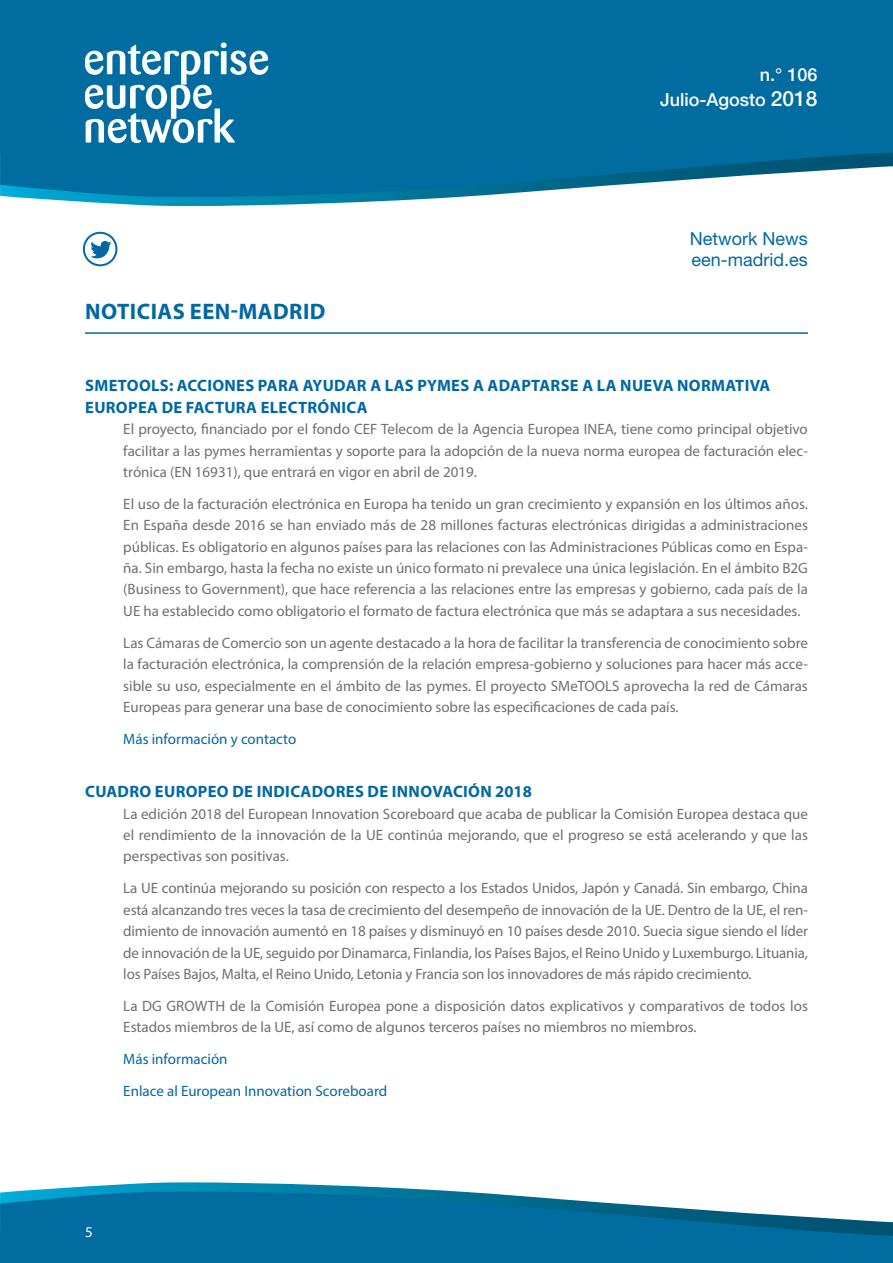
<style>
.page{position:relative;width:893px;height:1263px;background:#fff}
.page>*{position:absolute;margin:0;border:0;box-sizing:border-box;transform-origin:0 0}
.LADILLO_01{font:700 22.5px "Myriad Pro";letter-spacing:.02em;color:#0068a3}
.t1{font:18px/21.3px "Helvetica Neue LT Std";color:#0068a3}
.t2{font:500 18px/25.2px "Helvetica Neue LT Std";color:#fff;text-align:right}
.LADILLO_02{font:700 16.5px/21.3px "Myriad Pro";letter-spacing:.02em;color:#0068a3}
.TEXTO{font:15px/21.3px "Myriad Pro";color:#6d6f71;text-align:justify}
.Mas_informacion{font:15px "Myriad Pro";color:#0068a3}
.t3{font:15px "Myriad Pro";color:#fff}
.s1{font-size:21px}
</style>
<div class="page">
<div style="left:0;top:0;width:893px;height:153px;background:#006ca0"></div>
<svg style="left:0;top:153px;width:893px;height:53px"></svg>
<svg style="left:85px;top:43px;width:183px;height:100px"></svg>
<div style="left:0;top:1235px;width:893px;height:28px;background:#006ca0"></div>
<svg style="left:0;top:1182px;width:893px;height:53px"></svg>
<svg style="left:82px;top:231px;width:36px;height:36px"></svg>
<hr style="left:85px;top:332px;width:723px;height:2px;background:#0068a3">
<p class="t2" style="left:660px;top:62px;width:159px">n.° 106<br>Julio-Agosto <span class="s1">2018</span></p>
<p class="LADILLO_01" style="left:85px;top:297px;width:242px">NOTICIAS EEN-MADRID</p>
<p class="t1" style="left:690px;top:227px;width:119px">Network News een-madrid.es</p>
<p class="LADILLO_02" style="left:85px;top:375px;width:687px">SMETOOLS: ACCIONES PARA AYUDAR A LAS PYMES A ADAPTARSE A LA NUEVA NORMATIVA<br>EUROPEA DE FACTURA ELECTRÓNICA</p>
<p class="TEXTO" style="left:123px;top:418px;width:686px">El proyecto, financiado por el fondo CEF Telecom de la Agencia Europea INEA, tiene como principal objetivo facilitar a las pymes herramientas y soporte para la adopción de la nueva norma europea de facturación elec&shy;trónica (EN 16931), que entrará en vigor en abril de 2019.</p>
<p class="TEXTO" style="left:123px;top:493px;width:686px">El uso de la facturación electrónica en Europa ha tenido un gran crecimiento y expansión en los últimos años.<br>En España desde 2016 se han enviado más de 28 millones facturas electrónicas dirigidas a administraciones públicas. Es obligatorio en algunos países para las relaciones con las Administraciones Públicas como en Espa&shy;ña. Sin embargo, hasta la fecha no existe un único formato ni prevalece una única legislación. En el ámbito B2G (Business to Government), que hace referencia a las relaciones entre las empresas y gobierno, cada país de la UE ha establecido como obligatorio el formato de factura electrónica que más se adaptara a sus necesidades.</p>
<p class="TEXTO" style="left:123px;top:632px;width:686px">Las Cámaras de Comercio son un agente destacado a la hora de facilitar la transferencia de conocimiento sobre la facturación electrónica, la comprensión de la relación empresa-gobierno y soluciones para hacer más acce&shy;sible su uso, especialmente en el ámbito de las pymes. El proyecto SMeTOOLS aprovecha la red de Cámaras Europeas para generar una base de conocimiento sobre las especificaciones de cada país.</p>
<p class="Mas_informacion" style="left:123px;top:730px;width:175px">Más información y contacto</p>
<p class="LADILLO_02" style="left:85px;top:780px;width:448px">CUADRO EUROPEO DE INDICADORES DE INNOVACIÓN 2018</p>
<p class="TEXTO" style="left:123px;top:803px;width:686px">La edición 2018 del European Innovation Scoreboard que acaba de publicar la Comisión Europea destaca que el rendimiento de la innovación de la UE continúa mejorando, que el progreso se está acelerando y que las perspectivas son positivas.</p>
<p class="TEXTO" style="left:123px;top:877px;width:686px">La UE continúa mejorando su posición con respecto a los Estados Unidos, Japón y Canadá. Sin embargo, China está alcanzando tres veces la tasa de crecimiento del desempeño de innovación de la UE. Dentro de la UE, el ren&shy;dimiento de innovación aumentó en 18 países y disminuyó en 10 países desde 2010. Suecia sigue siendo el líder de innovación de la UE, seguido por Dinamarca, Finlandia, los Países Bajos, el Reino Unido y Luxemburgo. Lituania, los Países Bajos, Malta, el Reino Unido, Letonia y Francia son los innovadores de más rápido crecimiento.</p>
<p class="TEXTO" style="left:123px;top:995px;width:686px">La DG GROWTH de la Comisión Europea pone a disposición datos explicativos y comparativos de todos los<br>Estados miembros de la UE, así como de algunos terceros países no miembros no miembros.</p>
<p class="Mas_informacion" style="left:123px;top:1050px;width:106px">Más información</p>
<p class="Mas_informacion" style="left:123px;top:1082px;width:265px">Enlace al European Innovation Scoreboard</p>
<p class="t3" style="left:85px;top:1222px;width:9px">5</p>
</div>
